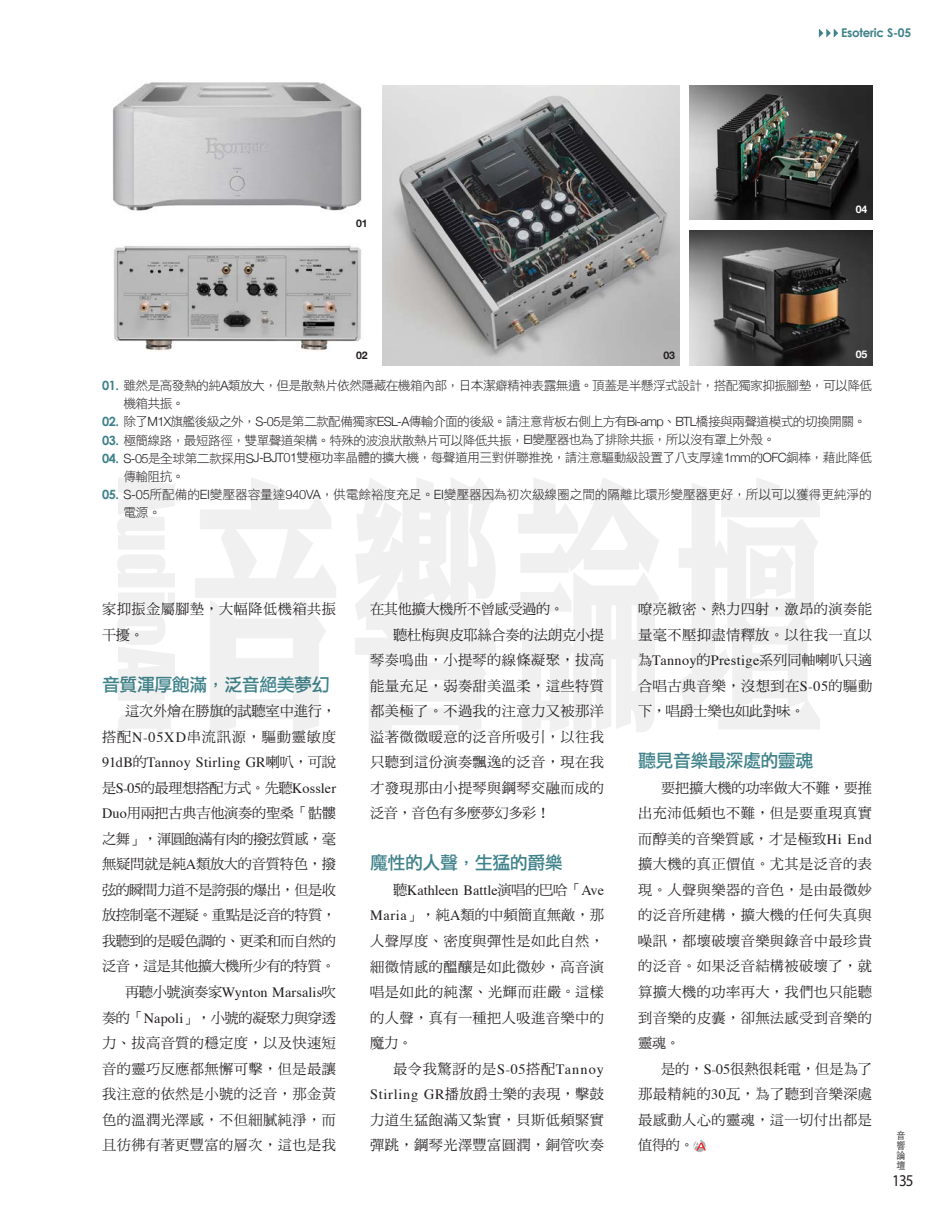
<style>
.page{position:relative;width:936px;height:1212px;background:#fff}
.page>*{position:absolute;margin:0;border:0;box-sizing:border-box;transform-origin:0 0}
.內標{font:18px "DF Li Hei Std W5";letter-spacing:-.03em;color:#3f828a}
.t1{font:16.5px "Myriad Pro";color:#231f20;scale:.91 1}
.內文{font:14.25px/25.5px "DF Ming Std W5";letter-spacing:.025em;color:#231f20;text-align:justify}
.內文-2{font:14.25px "DF Ming Std W5";letter-spacing:-.03em;color:#231f20}
.t2{font:12.75px/18px "DF Li Hei Std W3";letter-spacing:-.05em;color:#231f20}
.t3{font:12.75px/18px "DF Li Hei Std W3";letter-spacing:-.015em;color:#231f20}
.t4{font:700 12px "Century Gothic";letter-spacing:-.02em;color:#3f828a}
.t5{font:700 10.5px "Helvetica Neue";color:#231f20}
.t6{font:700 10.5px "Helvetica Neue";color:#fff}
.t7{font:300 9.9px/10.2px "ST Heiti TC";color:#231f20;text-align:justify;scale:.91 1}
.s1{font-family:"Century Gothic";font-weight:700;color:#3f828a}
.s2{font-family:"Helvetica Neue";font-weight:300}
.s3{font-family:"Times"}
.s4{font-family:"DF Li Hei Std W3";font-size:12.75px}
</style>
<div class="page">
<svg style="left:693px;top:1140px;width:12px;height:12px"></svg>
<svg style="left:693px;top:1140px;width:12px;height:10px"></svg>
<img style="left:113px;top:82px;width:249px;height:129px">
<img style="left:114px;top:245px;width:247px;height:106px">
<img style="left:382px;top:85px;width:297px;height:281px">
<img style="left:689px;top:85px;width:183px;height:134px">
<img style="left:689px;top:231px;width:183px;height:134px">
<svg style="left:818px;top:29px;width:20px;height:9px"></svg>
<p class="t4" style="left:840px;top:26px;width:72px">Esoteric S-05</p>
<p class="t5" style="left:356px;top:215px;width:13px">01</p>
<p class="t5" style="left:356px;top:347px;width:13px">02</p>
<p class="t5" style="left:663px;top:347px;width:13px">03</p>
<p class="t6" style="left:855px;top:201px;width:13px">04</p>
<p class="t6" style="left:855px;top:346px;width:13px">05</p>
<p class="t2" style="left:123px;top:377px;width:750px;text-indent:-21px"><span class="s1">01.</span> 雖然是高發熱的純<span class="s2">A</span>類放大，但是散熱片依然隱藏在機箱內部，日本潔癖精神表露無遺。頂蓋是半懸浮式設計，搭配獨家抑振腳墊，可以降低機箱共振。</p>
<p class="t2" style="left:102px;top:413px;width:765px"><span class="s1">02.</span> 除了<span class="s2">M1X</span>旗艦後級之外，<span class="s2">S-05</span>是第二款配備獨家<span class="s2">ESL-A</span>傳輸介面的後級。請注意背板右側上方有<span class="s2">Bi-amp</span>、<span class="s2">BTL</span>橋接與兩聲道模式的切換開關。</p>
<p class="t2" style="left:102px;top:431px;width:674px"><span class="s1">03.</span> 極簡線路，最短路徑，雙單聲道架構。特殊的波浪狀散熱片可以降低共振，<span class="s2">EI</span>變壓器也為了排除共振，所以沒有罩上外殼。</p>
<p class="t2" style="left:123px;top:449px;width:750px;text-indent:-21px"><span class="s1">04.</span> <span class="s2">S-05</span>是全球第二款採用<span class="s2">SJ-BJT01</span>雙極功率晶體的擴大機，每聲道用三對併聯推挽，請注意驅動級設置了八支厚達<span class="s2">1mm</span>的<span class="s2">OFC</span>銅棒，藉此降低傳輸阻抗。</p>
<p class="t3" style="left:123px;top:485px;width:750px;text-indent:-21px"><span class="s1">05.</span> <span class="s2">S-05</span>所配備的<span class="s2">EI</span>變壓器容量達<span class="s2">940VA</span>，供電餘裕度充足。<span class="s2">EI</span>變壓器因為初次級線圈之間的隔離比環形變壓器更好，所以可以獲得更純淨的電源。</p>
<p class="內文" style="left:102px;top:596px;width:235px">家抑振金屬腳墊，大幅降低機箱共振干擾。</p>
<p class="內標" style="left:102px;top:675px;width:229px">音質渾厚飽滿，泛音絕美夢幻</p>
<p class="內文" style="left:102px;top:698px;width:235px;text-indent:23px">這次外燴在勝旗的試聽室中進行，搭配<span class="s3">N-05XD</span>串流訊源，驅動靈敏度<span class="s3">91dB</span>的<span class="s3">Tannoy Stirling GR</span>喇叭，可說是<span class="s3">S-05</span>的最理想搭配方式。先聽<span class="s3">Kossler Duo</span>用兩把古典吉他演奏的聖桑「骷髏之舞」，渾圓飽滿有肉的撥弦質感，毫無疑問就是純<span class="s3">A</span>類放大的音質特色，撥弦的瞬間力道不是誇張的爆出，但是收放控制毫不遲疑。重點是泛音的特質，我聽到的是暖色調的、更柔和而自然的泛音，這是其他擴大機所少有的特質。</p>
<p class="內文" style="left:102px;top:979px;width:235px;text-indent:23px">再聽小號演奏家<span class="s3">Wynton Marsalis</span>吹奏的「<span class="s3">Napoli</span>」，小號的凝聚力與穿透力、拔高音質的穩定度，以及快速短音的靈巧反應都無懈可擊，但是最讓我注意的依然是小號的泛音，那金黃色的溫潤光澤感，不但細膩純淨，而且彷彿有著更豐富的層次，這也是我</p>
<p class="內文-2" style="left:370px;top:601px;width:195px">在其他擴大機所不曾感受過的。</p>
<p class="內文" style="left:370px;top:622px;width:235px;text-indent:23px">聽杜梅與皮耶絲合奏的法朗克小提琴奏鳴曲，小提琴的線條凝聚，拔高能量充足，弱奏甜美溫柔，這些特質都美極了。不過我的注意力又被那洋溢著微微暖意的泛音所吸引，以往我只聽到這份演奏飄逸的泛音，現在我才發現那由小提琴與鋼琴交融而成的泛音，音色有多麼夢幻多彩！</p>
<p class="內標" style="left:370px;top:853px;width:194px">魔性的人聲，生猛的爵樂</p>
<p class="內文" style="left:370px;top:877px;width:235px;text-indent:23px">聽<span class="s3">Kathleen Battle</span>演唱的巴哈「<span class="s3">Ave Maria</span>」，純<span class="s3">A</span>類的中頻簡直無敵，那人聲厚度、密度與彈性是如此自然，細微情感的醞釀是如此微妙，高音演唱是如此的純潔、光輝而莊嚴<span class="s4">。</span>這樣的人聲，真有一種把人吸進音樂中的魔力。</p>
<p class="內文" style="left:370px;top:1055px;width:235px;text-indent:23px">最令我驚訝的是<span class="s3">S-05</span>搭配<span class="s3">Tannoy Stirling GR</span>播放爵士樂的表現，擊鼓力道生猛飽滿又紮實，貝斯低頻緊實彈跳，鋼琴光澤豐富圓潤，銅管吹奏</p>
<p class="內文" style="left:638px;top:596px;width:235px">嘹亮緻密、熱力四射，激昂的演奏能量毫不壓抑盡情釋放。以往我一直以為<span class="s3">Tannoy</span>的<span class="s3">Prestige</span>系列同軸喇叭只適合唱古典音樂，沒想到在<span class="s3">S-05</span>的驅動下，唱爵士樂也如此對味。</p>
<p class="內標" style="left:638px;top:751px;width:177px">聽見音樂最深處的靈魂</p>
<p class="內文" style="left:638px;top:775px;width:235px;text-indent:23px">要把擴大機的功率做大不難，要推出充沛低頻也不難，但是要重現真實而醇美的音樂質感，才是極致<span class="s3">Hi End</span>擴大機的真正價值。尤其是泛音的表現。人聲與樂器的音色，是由最微妙的泛音所建構，擴大機的任何失真與噪訊，都壞破壞音樂與錄音中最珍貴的泛音。如果泛音結構被破壞了，就算擴大機的功率再大，我們也只能聽到音樂的皮囊，卻無法感受到音樂的靈魂。</p>
<p class="內文" style="left:638px;top:1055px;width:235px;text-indent:23px">是的，<span class="s3">S-05</span>很熱很耗電，但是為了那最精純的<span class="s3">30</span>瓦，為了聽到音樂深處最感動人心的靈魂，這一切付出都是值得的。</p>
<p class="t7" style="left:896px;top:1129px;width:11px">音響論壇</p>
<p class="t1" style="left:892px;top:1170px;width:25px">135</p>
</div>
